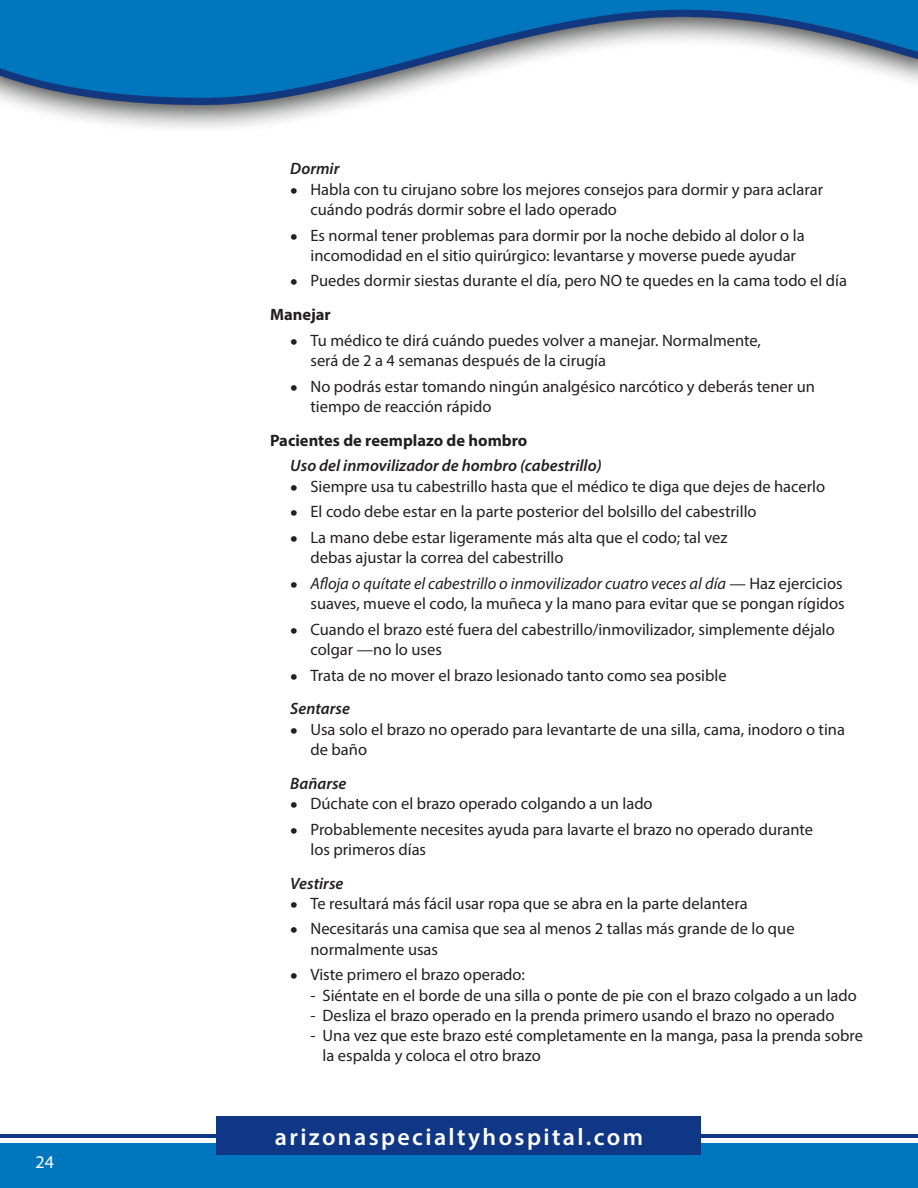
<style>
.page{position:relative;width:918px;height:1188px;background:#fff}
.page>*{position:absolute;margin:0;border:0;box-sizing:border-box;transform-origin:0 0}
.t1{font:600 24px "Myriad Pro";letter-spacing:.1em;color:#fff}
.t2{font:18px "Myriad Pro";color:#fff}
.Bullet_Text{font:16.5px/20.2px "Myriad Pro";color:#231f20}
.Bullet_Text-2{font:italic 600 16.5px "Myriad Pro";color:#231f20}
.Sub-Subhead{font:700 16.5px "Myriad Pro";color:#231f20}
.s1{font-size:27px}
.s2{font-style:italic}
</style>
<div class="page">
<div style="left:0;top:1143px;width:918px;height:45px;background:#0076be"></div>
<img style="left:0;top:0;width:918px;height:128px">
<hr style="left:0;top:1134px;width:918px;height:3px;background:#103785">
<div style="left:217px;top:1116px;width:484px;height:39px;background:#103785"></div>
<p class="t2" style="left:36px;top:1151px;width:20px">24</p>
<p class="Bullet_Text-2" style="left:290px;top:158px;width:51px">Dormir</p>
<p class="Bullet_Text" style="left:310px;top:179px;width:514px;text-indent:-20px"><span class="s1">•</span> Habla con tu cirujano sobre los mejores consejos para dormir y para aclarar cuándo podrás dormir sobre el lado operado</p>
<p class="Bullet_Text" style="left:310px;top:225px;width:496px;text-indent:-20px"><span class="s1">•</span> Es normal tener problemas para dormir por la noche debido al dolor o la incomodidad en el sitio quirúrgico: levantarse y moverse puede ayudar</p>
<p class="Bullet_Text" style="left:290px;top:271px;width:558px"><span class="s1">•</span> Puedes dormir siestas durante el día, pero NO te quedes en la cama todo el día</p>
<p class="Sub-Subhead" style="left:270px;top:304px;width:62px">Manejar</p>
<p class="Bullet_Text" style="left:310px;top:330px;width:452px;text-indent:-20px"><span class="s1">•</span> Tu médico te dirá cuándo puedes volver a manejar. Normalmente, será de 2 a 4 semanas después de la cirugía</p>
<p class="Bullet_Text" style="left:310px;top:376px;width:506px;text-indent:-20px"><span class="s1">•</span> No podrás estar tomando ningún analgésico narcótico y deberás tener un tiempo de reacción rápido</p>
<p class="Sub-Subhead" style="left:270px;top:429px;width:259px">Pacientes de reemplazo de hombro</p>
<p class="Bullet_Text-2" style="left:290px;top:455px;width:313px">Uso del inmovilizador de hombro (cabestrillo)</p>
<p class="Bullet_Text" style="left:290px;top:476px;width:536px"><span class="s1">•</span> Siempre usa tu cabestrillo hasta que el médico te diga que dejes de hacerlo</p>
<p class="Bullet_Text" style="left:290px;top:501px;width:468px"><span class="s1">•</span> El codo debe estar en la parte posterior del bolsillo del cabestrillo</p>
<p class="Bullet_Text" style="left:310px;top:527px;width:419px;text-indent:-20px"><span class="s1">•</span> La mano debe estar ligeramente más alta que el codo; tal vez debas ajustar la correa del cabestrillo</p>
<p class="Bullet_Text" style="left:290px;top:573px;width:556px;text-align:right"><span class="s1">•</span> <span class="s2">Afloja o quítate el cabestrillo o inmovilizador cuatro veces al día</span> — Haz ejercicios suaves, mueve el codo, la muñeca y la mano para evitar que se pongan rígidos</p>
<p class="Bullet_Text" style="left:310px;top:619px;width:526px;text-indent:-20px"><span class="s1">•</span> Cuando el brazo esté fuera del cabestrillo/inmovilizador, simplemente déjalo colgar —no lo uses</p>
<p class="Bullet_Text" style="left:290px;top:665px;width:438px"><span class="s1">•</span> Trata de no mover el brazo lesionado tanto como sea posible</p>
<p class="Bullet_Text-2" style="left:290px;top:698px;width:61px">Sentarse</p>
<p class="Bullet_Text" style="left:310px;top:719px;width:536px;text-indent:-20px"><span class="s1">•</span> Usa solo el brazo no operado para levantarte de una silla, cama, inodoro o tina de baño</p>
<p class="Bullet_Text-2" style="left:290px;top:773px;width:58px">Bañarse</p>
<p class="Bullet_Text" style="left:290px;top:793px;width:364px"><span class="s1">•</span> Dúchate con el brazo operado colgando a un lado</p>
<p class="Bullet_Text" style="left:310px;top:819px;width:504px;text-indent:-20px"><span class="s1">•</span> Probablemente necesites ayuda para lavarte el brazo no operado durante los primeros días</p>
<p class="Bullet_Text-2" style="left:290px;top:872px;width:55px">Vestirse</p>
<p class="Bullet_Text" style="left:290px;top:893px;width:459px"><span class="s1">•</span> Te resultará más fácil usar ropa que se abra en la parte delantera</p>
<p class="Bullet_Text" style="left:310px;top:919px;width:486px;text-indent:-20px"><span class="s1">•</span> Necesitarás una camisa que sea al menos 2 tallas más grande de lo que normalmente usas</p>
<p class="Bullet_Text" style="left:290px;top:964px;width:236px"><span class="s1">•</span> Viste primero el brazo operado:</p>
<p class="Bullet_Text" style="left:310px;top:985px;width:548px">- Siéntate en el borde de una silla o ponte de pie con el brazo colgado a un lado</p>
<p class="Bullet_Text" style="left:310px;top:1005px;width:525px">- Desliza el brazo operado en la prenda primero usando el brazo no operado</p>
<p class="Bullet_Text" style="left:323px;top:1025px;width:542px;text-indent:-12px">- Una vez que este brazo esté completamente en la manga, pasa la prenda sobre la espalda y coloca el otro brazo</p>
<p class="t1" style="left:275px;top:1121px;width:370px">arizonaspecialtyhospital.com</p>
</div>
